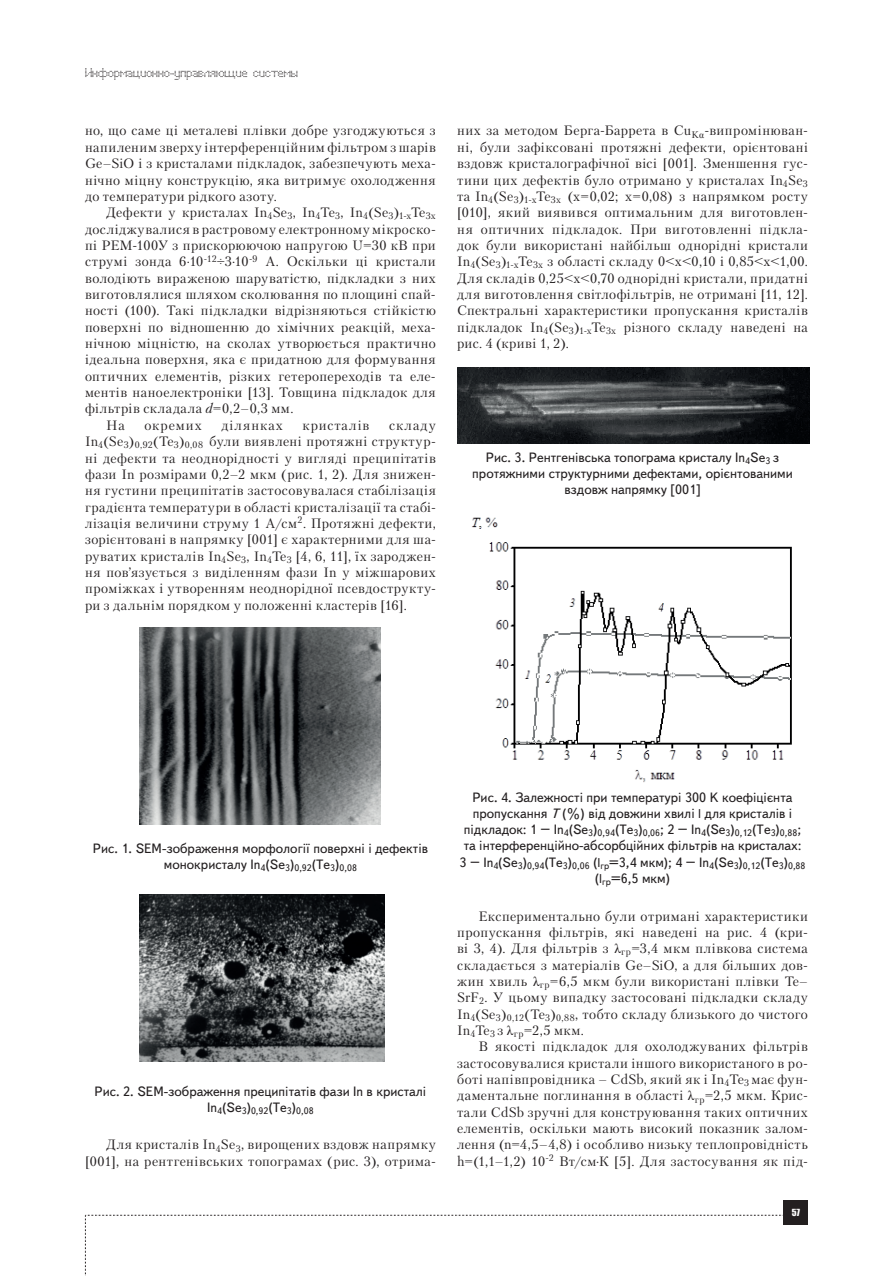
<style>
.page{position:relative;width:893px;height:1276px;background:#fff}
.page>*{position:absolute;margin:0;border:0;box-sizing:border-box;transform-origin:0 0}
.t1{font:13.5px/16.4px "Petersburg C";letter-spacing:.04em;color:#231f20;text-align:justify}
.t2{font:13.5px/16.2px "Text Book C";color:#231f20;text-align:center}
.t3{font:13.5px "Petersburg C";letter-spacing:.02em;color:#231f20}
.t4{font:13.5px "Petersburg C";letter-spacing:.07em;color:#231f20}
.t5{font:13.5px "Petersburg C";letter-spacing:.08em;color:#231f20}
.t6{font:13.5px "Petersburg C";letter-spacing:.075em;color:#231f20}
.t7{font:12px "Perfo";letter-spacing:.015em;color:#231f20}
.t8{font:9.45px "Text Book C";color:#231f20}
.t9{font:9px "Impact";color:#fff}
.s1{font-family:"Times New Roman"}
.s2{font-style:italic}
</style>
<div class="page">
<svg style="left:85px;top:1215px;width:699px;height:61px"></svg>
<div style="left:784px;top:1200px;width:24px;height:25px;background:#231f20"></div>
<img style="left:139px;top:628px;width:241px;height:196px">
<img style="left:139px;top:895px;width:245px;height:166px">
<img style="left:457px;top:367px;width:352px;height:77px">
<img style="left:472px;top:517px;width:320px;height:265px">
<p class="t7" style="left:85px;top:66px;width:214px">Информационно-управляющие системы</p>
<p class="t1" style="left:85px;top:122px;width:352px">но, що саме ці металеві плівки добре узгоджуються з</p>
<p class="t1" style="left:85px;top:139px;width:352px">напиленим зверху інтерференційним фільтром з шарів</p>
<p class="t1" style="left:85px;top:155px;width:352px">Ge–SiO і з кристалами підкладок, забезпечують меха-</p>
<p class="t1" style="left:85px;top:171px;width:352px">нічно міцну конструкцію, яка витримує охолодження</p>
<p class="t1" style="left:85px;top:188px;width:193px">до температури рідкого азоту.</p>
<p class="t3" style="left:106px;top:204px;width:331px">Дефекти у кристалах In<sub>4</sub>Se<sub>3</sub>, In<sub>4</sub>Te<sub>3</sub>, In<sub>4</sub>(Se<sub>3</sub>)<sub>1-x</sub>Te<sub>3x</sub></p>
<p class="t1" style="left:85px;top:220px;width:352px">досліджувалися в растровому електронному мікроско-</p>
<p class="t3" style="left:85px;top:237px;width:352px">пі РЕМ-100У з прискорюючою напругою U=30 кВ при</p>
<p class="t1" style="left:85px;top:253px;width:352px">струмі зонда 6·10<sup>-12</sup><span class="s1">÷</span>3·10<sup>-9</sup> А. Оскільки ці кристали</p>
<p class="t1" style="left:85px;top:270px;width:352px">володіють вираженою шаруватістю, підкладки з них</p>
<p class="t1" style="left:85px;top:286px;width:352px">виготовлялися шляхом сколювання по площині спай-</p>
<p class="t1" style="left:85px;top:302px;width:352px">ності (100). Такі підкладки відрізняються стійкістю</p>
<p class="t1" style="left:85px;top:319px;width:352px">поверхні по відношенню до хімічних реакцій, меха-</p>
<p class="t1" style="left:85px;top:335px;width:352px">нічною міцністю, на сколах утворюється практично</p>
<p class="t1" style="left:85px;top:351px;width:352px">ідеальна поверхня, яка є придатною для формування</p>
<p class="t1" style="left:85px;top:368px;width:352px">оптичних елементів, різких гетеропереходів та еле-</p>
<p class="t1" style="left:85px;top:384px;width:352px">ментів наноелектроніки [13]. Товщина підкладок для</p>
<p class="t1" style="left:85px;top:400px;width:210px">фільтрів складала <span class="s2">d</span>=0,2–0,3 мм.</p>
<p class="t1" style="left:106px;top:417px;width:20px">На</p>
<p class="t6" style="left:145px;top:417px;width:59px">окремих</p>
<p class="t5" style="left:221px;top:417px;width:63px">ділянках</p>
<p class="t4" style="left:303px;top:417px;width:68px">кристалів</p>
<p class="t1" style="left:85px;top:417px;width:352px;text-indent:304px">складу In<sub>4</sub>(Se<sub>3</sub>)<sub>0,92</sub>(Te<sub>3</sub>)<sub>0,08</sub> були виявлені протяжні структур&shy;ні дефекти та неоднорідності у вигляді преципітатів фази In розмірами 0,2–2 мкм (рис. 1, 2). Для знижен&shy;ня густини преципітатів застосовувалася стабілізація градієнта температури в області кристалізації та стабі&shy;лізація величини струму 1 А/см<sup>2</sup>. Протяжні дефекти, зорієнтовані в напрямку [001] є характерними для ша&shy;руватих кристалів In<sub>4</sub>Se<sub>3</sub>, In<sub>4</sub>Te<sub>3</sub> [4, 6, 11], їх зароджен&shy;ня пов’язується з виділенням фази In у міжшарових проміжках і утворенням неоднорідної псевдострукту&shy;ри з дальнім порядком у положенні кластерів [16].</p>
<p class="t1" style="left:457px;top:122px;width:352px">них за методом Берга-Баррета в Cu<sub>K</sub><sub>α</sub>-випромінюван&shy;ні, були зафіксовані протяжні дефекти, орієнтовані вздовж кристалографічної вісі [001]. Зменшення гус&shy;тини цих дефектів було отримано у кристалах In<sub>4</sub>Se<sub>3 </sub>та In<sub>4</sub>(Se<sub>3</sub>)<sub>1-x</sub>Te<sub>3x</sub> (х=0,02; x=0,08) з напрямком росту [010], який виявився оптимальним для виготовлен&shy;ня оптичних підкладок. При виготовленні підкла&shy;док були використані найбільш однорідні кристали In<sub>4</sub>(Se<sub>3</sub>)<sub>1-x</sub>Te<sub>3x</sub> з області складу 0&lt;х&lt;0,10 і 0,85&lt;х&lt;1,00.<br>Для складів 0,25&lt;х&lt;0,70 однорідні кристали, придатні для виготовлення світлофільтрів, не отримані [11, 12].<br>Спектральні характеристики пропускання кристалів підкладок In<sub>4</sub>(Se<sub>3</sub>)<sub>1-x</sub>Te<sub>3x</sub> різного складу наведені на рис. 4 (криві 1, 2).</p>
<p class="t2" style="left:472px;top:449px;width:322px">Рис. 3. Рентгенівська топограма кристалу In<sub>4</sub>Se<sub>3</sub> з протяжними структурними дефектами, орієнтованими вздовж напрямку [001]</p>
<p class="t2" style="left:93px;top:840px;width:337px">Рис. 1. SEM-зображення морфології поверхні і дефектів монокристалу In<sub>4</sub>(Se<sub>3</sub>)<sub>0,92</sub>(Te<sub>3</sub>)<sub>0,08</sub></p>
<p class="t2" style="left:95px;top:1083px;width:333px">Рис. 2. SEM-зображення преципітатів фази In в кристалі</p>
<p class="t8" style="left:207px;top:1106px;width:108px"><sup>In</sup>4<sup>(Se</sup>3<sup>)</sup>0,92<sup>(Te</sup>3<sup>)</sup>0,08</p>
<p class="t1" style="left:85px;top:1136px;width:352px;text-align:right">Для кристалів In<sub>4</sub>Se<sub>3</sub>, вирощених вздовж напрямку [001], на рентгенівських топограмах (рис. 3), отрима-</p>
<p class="t2" style="left:460px;top:789px;width:347px">Рис. 4. Залежності при температурі 300 K коефіцієнта пропускання <span class="s2">Т</span> (%) від довжини хвилі l для кристалів і підкладок: 1 – In<sub>4</sub>(Se<sub>3</sub>)<sub>0,94</sub>(Te<sub>3</sub>)<sub>0,06</sub>; 2 – In<sub>4</sub>(Se<sub>3</sub>)<sub>0,12</sub>(Te<sub>3</sub>)<sub>0,88</sub>; та інтерференційно-абсорбційних фільтрів на кристалах:<br>3 – In<sub>4</sub>(Se<sub>3</sub>)<sub>0,94</sub>(Te<sub>3</sub>)<sub>0,06</sub> (l<sub>гр</sub>=3,4 мкм); 4 – In<sub>4</sub>(Se<sub>3</sub>)<sub>0,12</sub>(Te<sub>3</sub>)<sub>0,88 </sub>(l<sub>гр</sub>=6,5 мкм)</p>
<p class="t1" style="left:478px;top:907px;width:331px">Експериментально були отримані характеристики</p>
<p class="t1" style="left:457px;top:924px;width:352px">пропускання фільтрів, які наведені на рис. 4 (кри-</p>
<p class="t1" style="left:457px;top:940px;width:352px">ві 3, 4). Для фільтрів з <span class="s1">λ</span><sub>гр</sub>=3,4 мкм плівкова система</p>
<p class="t1" style="left:457px;top:956px;width:352px">складається з матеріалів Ge–SiO, а для більших дов-</p>
<p class="t1" style="left:457px;top:973px;width:352px">жин хвиль <span class="s1">λ</span><sub>гр</sub>=6,5 мкм були використані плівки Te–</p>
<p class="t1" style="left:457px;top:989px;width:352px">SrF<sub>2</sub>. У цьому випадку застосовані підкладки складу</p>
<p class="t1" style="left:457px;top:1005px;width:352px">In<sub>4</sub>(Se<sub>3</sub>)<sub>0,12</sub>(Te<sub>3</sub>)<sub>0,88</sub>, тобто складу близького до чистого</p>
<p class="t1" style="left:457px;top:1022px;width:128px">In<sub>4</sub>Te<sub>3</sub> з <span class="s1">λ</span><sub>гр</sub>=2,5 мкм.</p>
<p class="t1" style="left:478px;top:1038px;width:331px">В якості підкладок для охолоджуваних фільтрів</p>
<p class="t1" style="left:457px;top:1054px;width:352px">застосовувалися кристали іншого використаного в ро-</p>
<p class="t1" style="left:457px;top:1071px;width:352px">боті напівпровідника – CdSb, який як і In<sub>4</sub>Te<sub>3</sub> має фун-</p>
<p class="t1" style="left:457px;top:1087px;width:352px">даментальне поглинання в області <span class="s1">λ</span><sub>гр</sub>=2,5 мкм. Крис-</p>
<p class="t1" style="left:457px;top:1103px;width:352px">тали CdSb зручні для конструювання таких оптичних</p>
<p class="t1" style="left:457px;top:1120px;width:352px">елементів, оскільки мають високий показник залом-</p>
<p class="t1" style="left:457px;top:1136px;width:352px">лення (n=4,5–4,8) і особливо низьку теплопровідність</p>
<p class="t1" style="left:457px;top:1152px;width:352px">h=(1,1–1,2) 10<sup>-2</sup> Вт/см∙К [5]. Для застосування як під-</p>
<p class="t9" style="left:792px;top:1205px;width:10px">57</p>
</div>
